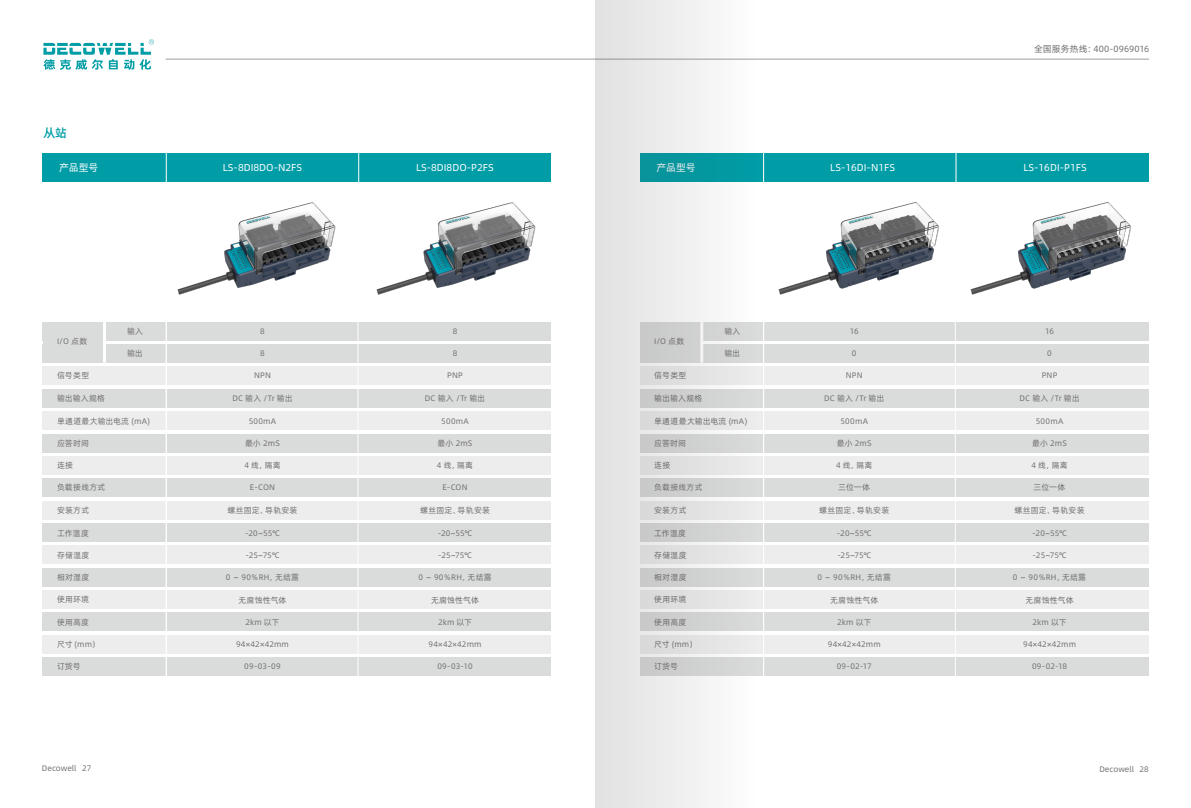
<style>
.page{position:relative;width:1191px;height:808px;background:#fff}
.page>*{position:absolute;margin:0;border:0;box-sizing:border-box;transform-origin:0 0}
.t1{font:12px "Alibaba Pu Hui Ti M";color:#009da6}
.t2{font:10px "Alibaba Pu Hui Ti R";color:#fff}
.t3{font:9px "Alibaba Pu Hui Ti R";letter-spacing:.005em;color:#717071}
.t4{font:8px "Alibaba Pu Hui Ti R";letter-spacing:.02em;color:#727171}
.t5{font:8px "Alibaba Pu Hui Ti R";letter-spacing:-.005em;color:#717071}
</style>
<div class="page">
<svg style="left:43px;top:39px;width:111px;height:31px"></svg>
<hr style="left:166px;top:59px;width:983px;height:1px;background:#9d9d9e">
<div style="left:640px;top:322px;width:508px;height:18px;background:#dadbdb"></div>
<div style="left:640px;top:344px;width:508px;height:19px;background:#dadbdb"></div>
<div style="left:640px;top:153px;width:508px;height:29px;background:#009da6"></div>
<div style="left:640px;top:412px;width:508px;height:18px;background:#ededee"></div>
<div style="left:640px;top:367px;width:508px;height:18px;background:#ededee"></div>
<div style="left:640px;top:389px;width:508px;height:18px;background:#dadbdb"></div>
<div style="left:640px;top:546px;width:508px;height:18px;background:#ededee"></div>
<div style="left:640px;top:434px;width:508px;height:18px;background:#dadbdb"></div>
<div style="left:640px;top:456px;width:508px;height:18px;background:#ededee"></div>
<div style="left:640px;top:479px;width:508px;height:18px;background:#dadbdb"></div>
<div style="left:640px;top:501px;width:508px;height:18px;background:#ededee"></div>
<div style="left:640px;top:523px;width:508px;height:18px;background:#dadbdb"></div>
<div style="left:640px;top:568px;width:508px;height:18px;background:#dadbdb"></div>
<div style="left:640px;top:590px;width:508px;height:18px;background:#ededee"></div>
<div style="left:640px;top:613px;width:508px;height:18px;background:#dadbdb"></div>
<div style="left:640px;top:635px;width:508px;height:18px;background:#ededee"></div>
<div style="left:640px;top:657px;width:508px;height:19px;background:#dadbdb"></div>
<hr style="left:763px;top:153px;width:1px;height:30px;background:#fff">
<hr style="left:763px;top:320px;width:1px;height:400px;background:#fff">
<hr style="left:955px;top:153px;width:1px;height:31px;background:#fff">
<hr style="left:954px;top:320px;width:1px;height:400px;background:#fff">
<div style="left:43px;top:322px;width:508px;height:18px;background:#dadbdb"></div>
<div style="left:43px;top:344px;width:508px;height:19px;background:#dadbdb"></div>
<div style="left:43px;top:322px;width:61px;height:41px;background:#dadbdb"></div>
<div style="left:43px;top:153px;width:508px;height:29px;background:#009da6"></div>
<div style="left:43px;top:412px;width:508px;height:18px;background:#ededee"></div>
<div style="left:43px;top:367px;width:508px;height:18px;background:#ededee"></div>
<div style="left:43px;top:389px;width:508px;height:18px;background:#dadbdb"></div>
<div style="left:43px;top:546px;width:508px;height:18px;background:#ededee"></div>
<div style="left:43px;top:434px;width:508px;height:18px;background:#dadbdb"></div>
<div style="left:43px;top:456px;width:508px;height:18px;background:#ededee"></div>
<div style="left:43px;top:479px;width:508px;height:18px;background:#dadbdb"></div>
<div style="left:43px;top:501px;width:508px;height:18px;background:#ededee"></div>
<div style="left:43px;top:523px;width:508px;height:18px;background:#dadbdb"></div>
<div style="left:43px;top:568px;width:508px;height:18px;background:#dadbdb"></div>
<div style="left:43px;top:590px;width:508px;height:18px;background:#ededee"></div>
<div style="left:43px;top:613px;width:508px;height:18px;background:#dadbdb"></div>
<div style="left:43px;top:635px;width:508px;height:18px;background:#ededee"></div>
<div style="left:43px;top:657px;width:508px;height:19px;background:#dadbdb"></div>
<svg style="left:166px;top:153px;width:1px;height:29px"></svg>
<hr style="left:103px;top:322px;width:3px;height:41px;background:#fff">
<hr style="left:166px;top:320px;width:1px;height:400px;background:#fff">
<hr style="left:358px;top:153px;width:1px;height:30px;background:#fff">
<hr style="left:357px;top:320px;width:1px;height:400px;background:#fff">
<svg style="left:595px;top:0;width:162px;height:808px"></svg>
<img style="left:177px;top:202px;width:159px;height:93px">
<img style="left:376px;top:202px;width:160px;height:93px">
<img style="left:778px;top:202px;width:161px;height:93px">
<img style="left:970px;top:202px;width:161px;height:93px">
<p class="t3" style="left:1034px;top:42px;width:117px">全国服务热线：400-0969016</p>
<h1 class="t1" style="left:44px;top:123px;width:25px">从站</h1>
<p class="t2" style="left:59px;top:160px;width:41px">产品型号</p>
<p class="t2" style="left:416px;top:160px;width:79px">LS-8DI8DO-P2FS</p>
<p class="t2" style="left:223px;top:160px;width:81px">LS-8DI8DO-N2FS</p>
<p class="t2" style="left:656px;top:160px;width:41px">产品型号</p>
<p class="t2" style="left:1023px;top:160px;width:65px">LS-16DI-P1FS</p>
<p class="t2" style="left:830px;top:160px;width:66px">LS-16DI-N1FS</p>
<p class="t4" style="left:57px;top:336px;width:32px">I/O 点数</p>
<p class="t4" style="left:127px;top:325px;width:17px">输入</p>
<p class="t4" style="left:127px;top:347px;width:17px">输出</p>
<p class="t4" style="left:260px;top:325px;width:6px">8</p>
<p class="t4" style="left:260px;top:347px;width:6px">8</p>
<p class="t4" style="left:453px;top:325px;width:6px">8</p>
<p class="t4" style="left:453px;top:347px;width:6px">8</p>
<p class="t4" style="left:654px;top:336px;width:32px">I/O 点数</p>
<p class="t4" style="left:724px;top:325px;width:17px">输入</p>
<p class="t4" style="left:724px;top:347px;width:17px">输出</p>
<p class="t4" style="left:849px;top:325px;width:10px">16</p>
<p class="t4" style="left:852px;top:347px;width:6px">0</p>
<p class="t4" style="left:1045px;top:325px;width:10px">16</p>
<p class="t4" style="left:1047px;top:347px;width:6px">0</p>
<p class="t4" style="left:57px;top:369px;width:34px">信号类型</p>
<p class="t4" style="left:654px;top:370px;width:34px">信号类型</p>
<p class="t4" style="left:447px;top:369px;width:17px">PNP</p>
<p class="t4" style="left:254px;top:369px;width:18px">NPN</p>
<p class="t4" style="left:249px;top:415px;width:29px">500mA</p>
<p class="t4" style="left:845px;top:370px;width:18px">NPN</p>
<p class="t4" style="left:840px;top:415px;width:29px">500mA</p>
<p class="t4" style="left:654px;top:392px;width:50px">输出输入规格</p>
<p class="t4" style="left:425px;top:392px;width:62px">DC 输入 /Tr 输出</p>
<p class="t4" style="left:824px;top:392px;width:62px">DC 输入 /Tr 输出</p>
<p class="t4" style="left:57px;top:392px;width:50px">输出输入规格</p>
<p class="t4" style="left:232px;top:392px;width:62px">DC 输入 /Tr 输出</p>
<p class="t4" style="left:57px;top:415px;width:95px">单通道最大输出电流 (mA)</p>
<p class="t4" style="left:654px;top:415px;width:95px">单通道最大输出电流 (mA)</p>
<p class="t4" style="left:441px;top:415px;width:29px">500mA</p>
<p class="t4" style="left:1041px;top:370px;width:17px">PNP</p>
<p class="t4" style="left:1035px;top:415px;width:29px">500mA</p>
<p class="t4" style="left:1019px;top:392px;width:62px">DC 输入 /Tr 输出</p>
<p class="t4" style="left:57px;top:437px;width:33px">应答时间</p>
<p class="t4" style="left:245px;top:437px;width:36px">最小 2mS</p>
<p class="t4" style="left:437px;top:437px;width:36px">最小 2mS</p>
<p class="t4" style="left:654px;top:437px;width:33px">应答时间</p>
<p class="t4" style="left:837px;top:437px;width:36px">最小 2mS</p>
<p class="t4" style="left:1032px;top:437px;width:36px">最小 2mS</p>
<p class="t4" style="left:57px;top:459px;width:18px">连接</p>
<p class="t4" style="left:244px;top:459px;width:38px">4 线，隔离</p>
<p class="t4" style="left:437px;top:459px;width:38px">4 线，隔离</p>
<p class="t4" style="left:654px;top:459px;width:18px">连接</p>
<p class="t4" style="left:836px;top:459px;width:38px">4 线，隔离</p>
<p class="t4" style="left:1031px;top:459px;width:38px">4 线，隔离</p>
<p class="t4" style="left:57px;top:481px;width:50px">负载接线方式</p>
<p class="t4" style="left:250px;top:481px;width:27px">E-CON</p>
<p class="t4" style="left:442px;top:481px;width:27px">E-CON</p>
<p class="t4" style="left:654px;top:481px;width:50px">负载接线方式</p>
<p class="t4" style="left:838px;top:481px;width:33px">三位一体</p>
<p class="t4" style="left:1033px;top:481px;width:33px">三位一体</p>
<p class="t4" style="left:57px;top:504px;width:34px">安装方式</p>
<p class="t4" style="left:227px;top:504px;width:71px">螺丝固定、导轨安装</p>
<p class="t4" style="left:420px;top:504px;width:71px">螺丝固定、导轨安装</p>
<p class="t4" style="left:654px;top:504px;width:34px">安装方式</p>
<p class="t4" style="left:819px;top:504px;width:71px">螺丝固定、导轨安装</p>
<p class="t4" style="left:1014px;top:504px;width:71px">螺丝固定、导轨安装</p>
<p class="t4" style="left:57px;top:527px;width:33px">工作温度</p>
<p class="t4" style="left:57px;top:549px;width:34px">存储温度</p>
<p class="t4" style="left:57px;top:571px;width:34px">相对湿度</p>
<p class="t4" style="left:57px;top:593px;width:34px">使用环境</p>
<p class="t4" style="left:57px;top:616px;width:34px">使用高度</p>
<p class="t4" style="left:245px;top:527px;width:36px">-20~55℃</p>
<p class="t4" style="left:245px;top:549px;width:35px">-25~75℃</p>
<p class="t4" style="left:226px;top:571px;width:75px">0 ～ 90％RH，无结露</p>
<p class="t4" style="left:238px;top:594px;width:49px">无腐蚀性气体</p>
<p class="t4" style="left:245px;top:616px;width:36px">2km 以下</p>
<p class="t4" style="left:438px;top:527px;width:36px">-20~55℃</p>
<p class="t4" style="left:438px;top:549px;width:35px">-25~75℃</p>
<p class="t4" style="left:418px;top:571px;width:75px">0 ～ 90％RH，无结露</p>
<p class="t4" style="left:431px;top:594px;width:49px">无腐蚀性气体</p>
<p class="t4" style="left:438px;top:616px;width:36px">2km 以下</p>
<p class="t4" style="left:654px;top:527px;width:33px">工作温度</p>
<p class="t4" style="left:654px;top:549px;width:34px">存储温度</p>
<p class="t4" style="left:654px;top:571px;width:34px">相对湿度</p>
<p class="t4" style="left:654px;top:593px;width:34px">使用环境</p>
<p class="t4" style="left:654px;top:616px;width:34px">使用高度</p>
<p class="t4" style="left:837px;top:527px;width:36px">-20~55℃</p>
<p class="t4" style="left:837px;top:549px;width:35px">-25~75℃</p>
<p class="t4" style="left:817px;top:571px;width:75px">0 ～ 90％RH，无结露</p>
<p class="t4" style="left:830px;top:594px;width:49px">无腐蚀性气体</p>
<p class="t4" style="left:837px;top:616px;width:36px">2km 以下</p>
<p class="t4" style="left:1032px;top:527px;width:36px">-20~55℃</p>
<p class="t4" style="left:1032px;top:549px;width:35px">-25~75℃</p>
<p class="t4" style="left:1013px;top:571px;width:75px">0 ～ 90％RH，无结露</p>
<p class="t4" style="left:1025px;top:594px;width:49px">无腐蚀性气体</p>
<p class="t4" style="left:1032px;top:616px;width:36px">2km 以下</p>
<p class="t4" style="left:57px;top:638px;width:44px">尺寸 (mm）</p>
<p class="t4" style="left:428px;top:638px;width:54px">94×42×42mm</p>
<p class="t4" style="left:236px;top:638px;width:54px">94×42×42mm</p>
<p class="t4" style="left:654px;top:638px;width:44px">尺寸 (mm）</p>
<p class="t4" style="left:1023px;top:638px;width:54px">94×42×42mm</p>
<p class="t4" style="left:827px;top:638px;width:54px">94×42×42mm</p>
<p class="t4" style="left:57px;top:660px;width:25px">订货号</p>
<p class="t4" style="left:437px;top:660px;width:37px">09-03-10</p>
<p class="t4" style="left:244px;top:660px;width:38px">09-03-09</p>
<p class="t4" style="left:654px;top:660px;width:25px">订货号</p>
<p class="t4" style="left:1032px;top:660px;width:37px">09-02-18</p>
<p class="t4" style="left:836px;top:660px;width:37px">09-02-17</p>
<p class="t5" style="left:42px;top:762px;width:51px">Decowell 27</p>
<p class="t5" style="left:1099px;top:763px;width:51px">Decowell 28</p>
</div>
